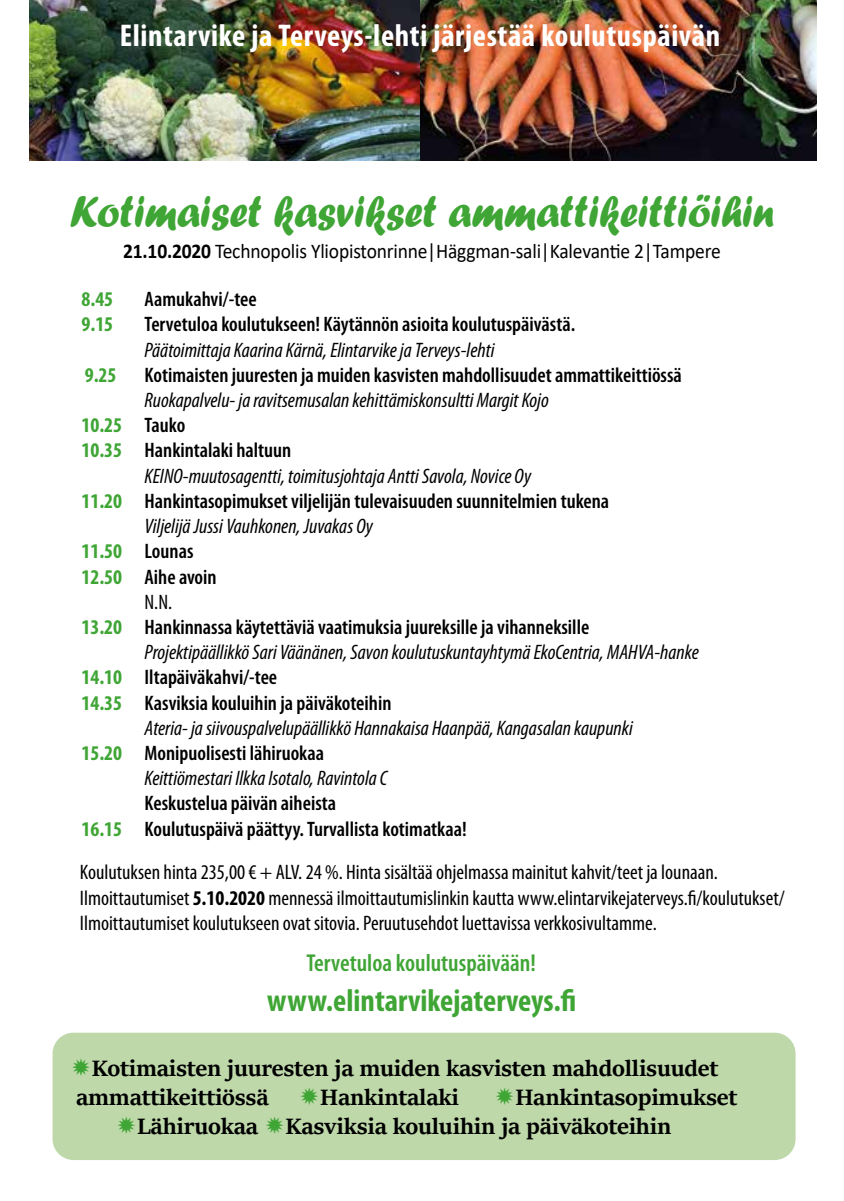
<style>
.page{position:relative;width:844px;height:1201px;background:#fff}
.page>*{position:absolute;margin:0;border:0;box-sizing:border-box;transform-origin:0 0}
.t1{font:46.2px "Forte";color:#3fa535;scale:.91 1}
.t2{font:700 condensed 31.5px "Myriad Pro";letter-spacing:.02em;color:#fff}
.t3{font:700 condensed 31.5px "Myriad Pro";color:#3fa535}
.t4{font:700 24.5px/29.4px "Sitka Heading";letter-spacing:-.01em;color:#000}
.t5{font:600 condensed 24.5px "Myriad Pro";color:#3fa535}
.t6{font:600 condensed 21px/25.2px "Myriad Pro";color:#000}
.t7{font:italic condensed 21px/25.2px "Myriad Pro";color:#000}
.t8{font:condensed 21px/25.2px "Myriad Pro";color:#000}
.t9{font:21px "Calibri";letter-spacing:-.01em;color:#000;scale:.93 1}
.t10{font:700 condensed 21px "Myriad Pro";color:#3fa535}
.s1{font-weight:700}
.s2{font-weight:700;font-style:normal;color:#3fa535}
.s3{font-weight:600;font-style:normal}
.s4{font-weight:700;color:#3fa535}
</style>
<div class="page">
<img style="left:29px;top:0;width:787px;height:161px">
<div style="left:52px;top:1032px;width:743px;height:128px;background:#bed8aa;border-radius:21px"></div>
<h2 class="t2" style="left:120px;top:16px;width:601px">Elintarvike ja Terveys-lehti järjestää koulutuspäivän</h2>
<h1 class="t1" style="left:70px;top:184px;width:775px">Kotimaiset kasvikset ammattikeittiöihin</h1>
<p class="t9" style="left:123px;top:236px;width:644px"><span class="s1">21.10.2020</span> Technopolis Yliopistonrinne|Häggman-sali|Kalevantie 2|Tampere</p>
<p class="t10" style="left:81px;top:286px;width:33px">8.45</p>
<p class="t6" style="left:144px;top:287px;width:114px">Aamukahvi/-tee</p>
<p class="t10" style="left:81px;top:311px;width:33px">9.15</p>
<p class="t6" style="left:144px;top:312px;width:432px">Tervetuloa koulutukseen! Käytännön asioita koulutuspäivästä.</p>
<p class="t7" style="left:144px;top:337px;width:351px">Päätoimittaja Kaarina Kärnä, Elintarvike ja Terveys-lehti</p>
<p class="t10" style="left:85px;top:362px;width:33px">9.25</p>
<p class="t6" style="left:144px;top:362px;width:538px">Kotimaisten juuresten ja muiden kasvisten mahdollisuudet ammattikeittiössä</p>
<p class="t7" style="left:81px;top:387px;width:468px;text-indent:63px">Ruokapalvelu- ja ravitsemusalan kehittämiskonsultti Margit Kojo<br><span class="s2">10.25</span> <span class="s3">Tauko<br></span><span class="s2">10.35</span> <span class="s3">Hankintalaki haltuun</span></p>
<p class="t7" style="left:144px;top:463px;width:388px">KEINO-muutosagentti, toimitusjohtaja Antti Savola, Novice Oy</p>
<p class="t6" style="left:81px;top:488px;width:529px"><span class="s4">11.20</span> Hankintasopimukset viljelijän tulevaisuuden suunnitelmien tukena</p>
<p class="t7" style="left:144px;top:513px;width:230px">Viljelijä Jussi Vauhkonen, Juvakas Oy</p>
<p class="t6" style="left:81px;top:539px;width:113px"><span class="s4">11.50</span> Lounas</p>
<p class="t6" style="left:81px;top:564px;width:137px"><span class="s4">12.50</span> Aihe avoin</p>
<p class="t8" style="left:144px;top:589px;width:29px">N.N.</p>
<p class="t6" style="left:81px;top:614px;width:509px"><span class="s4">13.20</span> Hankinnassa käytettäviä vaatimuksia juureksille ja vihanneksille</p>
<p class="t7" style="left:144px;top:639px;width:555px">Projektipäällikkö Sari Väänänen, Savon koulutuskuntayhtymä EkoCentria, MAHVA-hanke</p>
<p class="t6" style="left:81px;top:665px;width:197px"><span class="s4">14.10</span> Iltapäiväkahvi/-tee</p>
<p class="t6" style="left:81px;top:690px;width:311px"><span class="s4">14.35</span> Kasviksia kouluihin ja päiväkoteihin</p>
<p class="t7" style="left:144px;top:715px;width:489px">Ateria- ja siivouspalvelupäällikkö Hannakaisa Haanpää, Kangasalan kaupunki</p>
<p class="t6" style="left:81px;top:740px;width:244px"><span class="s4">15.20</span> Monipuolisesti lähiruokaa</p>
<p class="t7" style="left:144px;top:765px;width:244px">Keittiömestari Ilkka Isotalo, Ravintola C</p>
<p class="t6" style="left:81px;top:791px;width:386px;text-indent:63px">Keskustelua päivän aiheista<br><span class="s4">16.15</span> Koulutuspäivä päättyy. Turvallista kotimatkaa!</p>
<p class="t8" style="left:80px;top:859px;width:706px">Koulutuksen hinta 235,00 € + ALV. 24 %. Hinta sisältää ohjelmassa mainitut kahvit/teet ja lounaan.<br>Ilmoittautumiset <span class="s1">5.10.2020</span> mennessä ilmoittautumislinkin kautta www.elintarvikejaterveys.fi/koulutukset/<br>Ilmoittautumiset koulutukseen ovat sitovia. Peruutusehdot luettavissa verkkosivultamme.</p>
<p class="t5" style="left:306px;top:949px;width:231px">Tervetuloa koulutuspäivään!</p>
<h2 class="t3" style="left:267px;top:981px;width:310px">www.elintarvikejaterveys.fi</h2>
<p class="t4" style="left:76px;top:1051px;width:643px;text-indent:16px">Kotimaisten juuresten ja muiden kasvisten mahdollisuudet ammattikeittiössä</p>
<p class="t4" style="left:137px;top:1080px;width:601px;text-indent:378px">Hankintasopimukset<br>Lähiruokaa Kasviksia kouluihin ja päiväkoteihin</p>
<p class="t4" style="left:320px;top:1080px;width:140px">Hankintalaki</p>
</div>
